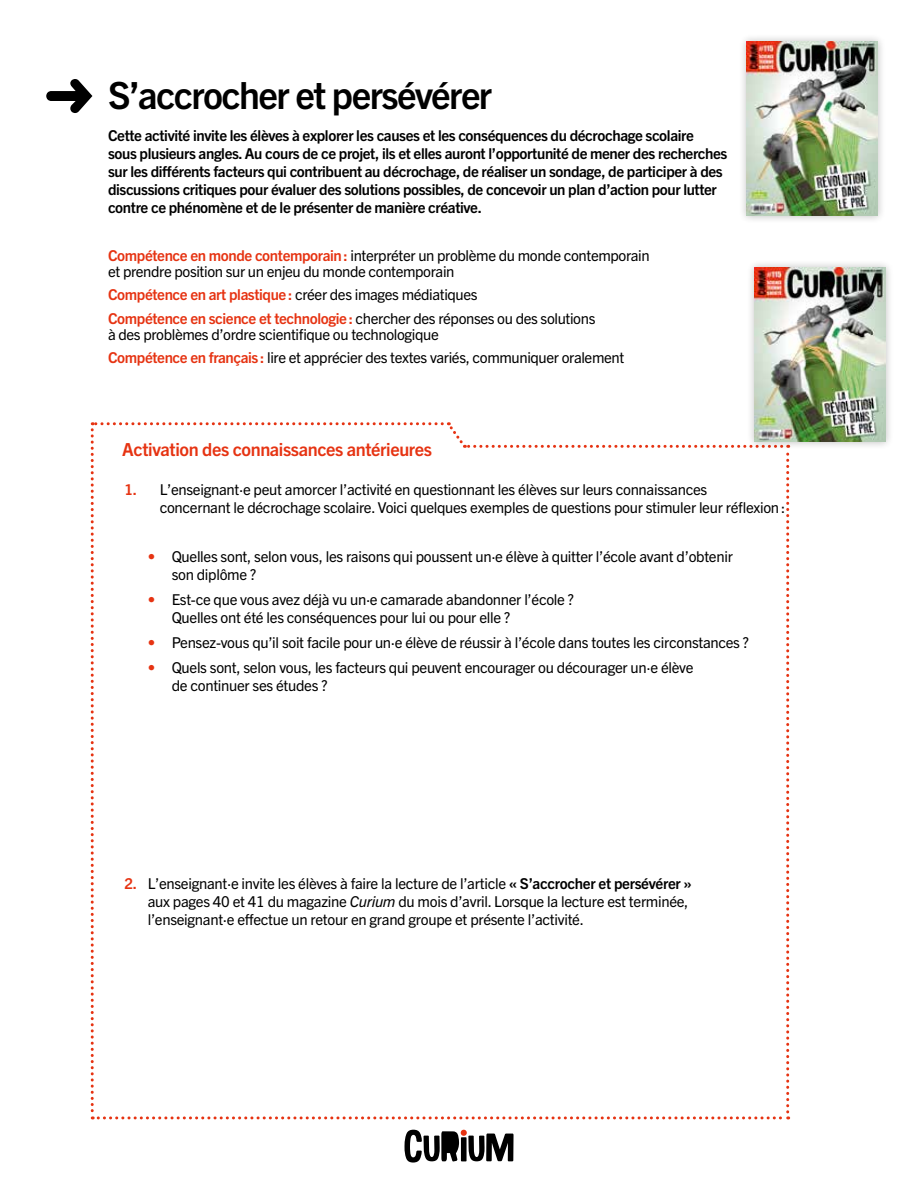
<style>
.page{position:relative;width:918px;height:1188px;background:#fff}
.page>*{position:absolute;margin:0;border:0;box-sizing:border-box;transform-origin:0 0}
.t1{font:700 37.5px "Trade Gothic Next LT Pro";letter-spacing:-.04em;color:#000}
.t2{font:700 18px "Trade Gothic Next LT Pro";letter-spacing:-.02em;color:#e63312}
.t3{font:15px/18px "Trade Gothic Next LT Pro";letter-spacing:-.02em;color:#000}
.t4{font:700 15px/18px "Trade Gothic Next LT Pro";letter-spacing:-.025em;color:#000}
.t5{font:700 15px/23.2px "Trade Gothic Next LT Pro";letter-spacing:-.025em;color:#e63312}
.s1{font-weight:700;color:#e63312}
.s2{font-weight:400;color:#000}
.s3{color:#e63312}
.s4{font-weight:700}
.s5{font-style:italic}
</style>
<div class="page">
<svg style="left:91px;top:422px;width:698px;height:697px"></svg>
<svg style="left:404px;top:1130px;width:110px;height:32px"></svg>
<div style="left:739px;top:33px;width:147px;height:191px;background:#000;opacity:.25"></div>
<img style="left:747px;top:41px;width:131px;height:175px">
<div style="left:747px;top:259px;width:147px;height:191px;background:#000;opacity:.25"></div>
<img style="left:755px;top:267px;width:131px;height:175px">
<h1 class="t1" style="left:108px;top:69px;width:386px">S’accrocher et persévérer</h1>
<p class="t4" style="left:108px;top:125px;width:621px">Cette activité invite les élèves à explorer les causes et les conséquences du décrochage scolaire<br>sous plusieurs angles. Au cours de ce projet, ils et elles auront l’opportunité de mener des recherches sur les différents facteurs qui contribuent au décrochage, de réaliser un sondage, de participer à des discussions critiques pour évaluer des solutions possibles, de concevoir un plan d’action pour lutter contre ce phénomène et de le présenter de manière créative.</p>
<p class="t3" style="left:108px;top:246px;width:543px;line-height:16.5px"><span class="s1">Compétence en monde contemporain :</span> interpréter un problème du monde contemporain et prendre position sur un enjeu du monde contemporain</p>
<p class="t5" style="left:108px;top:282px;width:489px">Compétence en art plastique : <span class="s2">créer des images médiatiques<br></span>Compétence en science et technologie : <span class="s2">chercher des réponses ou des solutions</span></p>
<p class="t3" style="left:108px;top:322px;width:518px;line-height:23.2px">à des problèmes d’ordre scientifique ou technologique<br><span class="s1">Compétence en français :</span> lire et apprécier des textes variés, communiquer oralement</p>
<p class="t2" style="left:122px;top:437px;width:311px">Activation des connaissances antérieures</p>
<p class="t3" style="left:160px;top:479px;width:627px;text-indent:-35px"><span class="s1">1.</span> L’enseignant·e peut amorcer l’activité en questionnant les élèves sur leurs connaissances<br>concernant le décrochage scolaire. Voici quelques exemples de questions pour stimuler leur réflexion :</p>
<p class="t3" style="left:172px;top:547px;width:563px;text-indent:-24px"><span class="s3">•</span> Quelles sont, selon vous, les raisons qui poussent un·e élève à quitter l’école avant d’obtenir son diplôme ?</p>
<p class="t3" style="left:172px;top:590px;width:404px;text-indent:-24px"><span class="s3">•</span> Est-ce que vous avez déjà vu un·e camarade abandonner l’école ?<br>Quelles ont été les conséquences pour lui ou pour elle ?</p>
<p class="t3" style="left:148px;top:632px;width:603px"><span class="s3">•</span> Pensez-vous qu’il soit facile pour un·e élève de réussir à l’école dans toutes les circonstances ?</p>
<p class="t3" style="left:172px;top:657px;width:523px;text-indent:-24px"><span class="s3">•</span> Quels sont, selon vous, les facteurs qui peuvent encourager ou décourager un·e élève de continuer ses études ?</p>
<p class="t3" style="left:148px;top:873px;width:546px;text-indent:-23px"><span class="s1">2.</span> L’enseignant·e invite les élèves à faire la lecture de l’article <span class="s4">« S’accrocher et persévérer » </span>aux pages 40 et 41 du magazine <span class="s5">Curium</span> du mois d’avril. Lorsque la lecture est terminée, l’enseignant·e effectue un retour en grand groupe et présente l’activité.</p>
</div>
